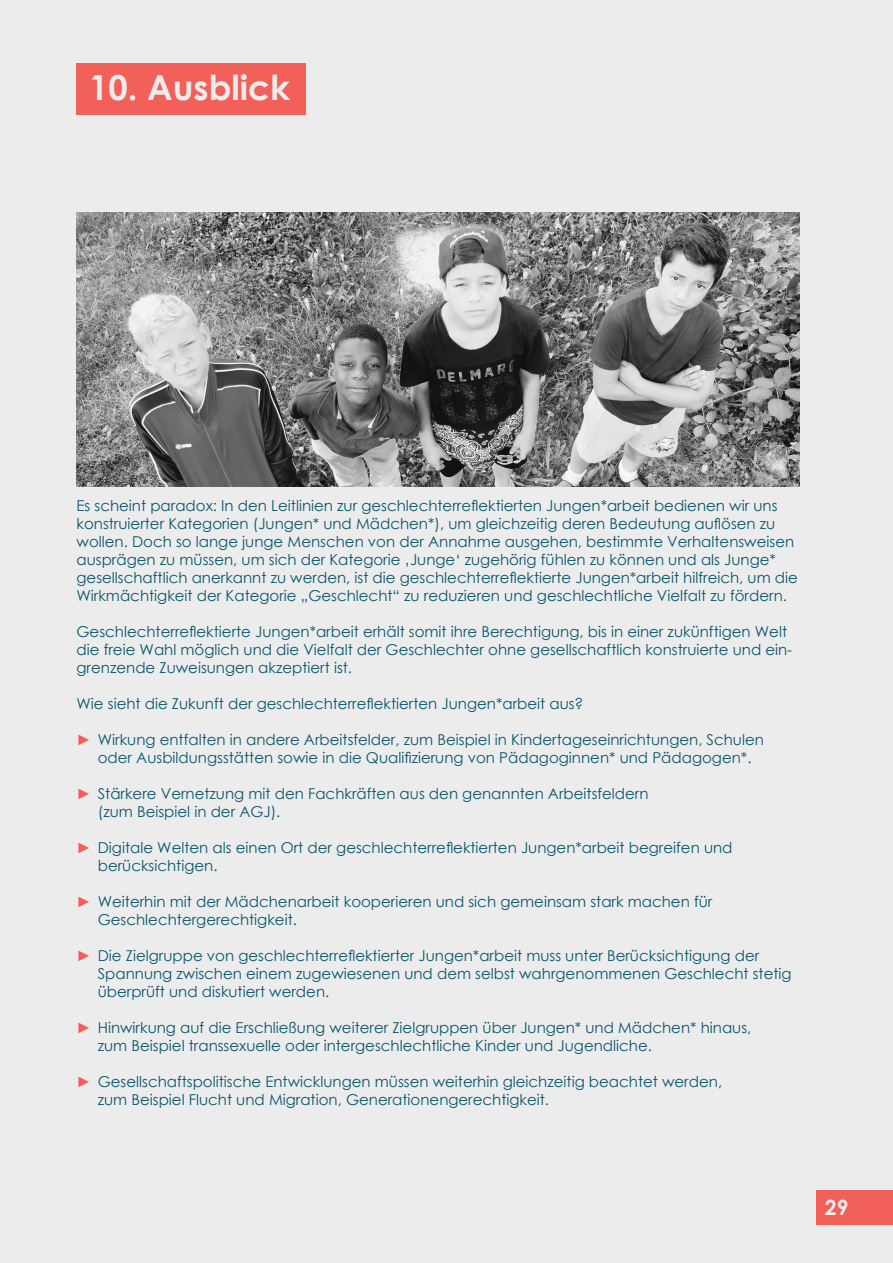
<style>
.page{position:relative;width:893px;height:1263px;background:#ebeceb}
.page>*{position:absolute;margin:0;border:0;box-sizing:border-box;transform-origin:0 0}
.t1{font:700 34.5px "Century Gothic";color:#ebeceb}
.t2{font:700 21px "Century Gothic";color:#ebeceb}
.t3{font:15px/18px "Century Gothic";color:#0b576d}
.s1{color:#f1615a}
</style>
<div class="page">
<div style="left:816px;top:1191px;width:77px;height:34px;background:#f1615a"></div>
<div style="left:77px;top:64px;width:229px;height:51px;background:#f1615a"></div>
<img style="left:77px;top:213px;width:722px;height:274px">
<h1 class="t1" style="left:89px;top:62px;width:202px">10. Ausblick</h1>
<p class="t3" style="left:77px;top:496px;width:723px">Es scheint paradox: In den Leitlinien zur geschlechterreflektierten Jungen*arbeit bedienen wir uns konstruierter Kategorien (Jungen* und Mädchen*), um gleichzeitig deren Bedeutung auflösen zu wollen. Doch so lange junge Menschen von der Annahme ausgehen, bestimmte Verhaltensweisen ausprägen zu müssen, um sich der Kategorie ‚Junge‘ zugehörig fühlen zu können und als Junge* gesellschaftlich anerkannt zu werden, ist die geschlechterreflektierte Jungen*arbeit hilfreich, um die Wirkmächtigkeit der Kategorie „Geschlecht“ zu reduzieren und geschlechtliche Vielfalt zu fördern.</p>
<p class="t3" style="left:77px;top:622px;width:717px">Geschlechterreflektierte Jungen*arbeit erhält somit ihre Berechtigung, bis in einer zukünftigen Welt die freie Wahl möglich und die Vielfalt der Geschlechter ohne gesellschaftlich konstruierte und ein&shy;grenzende Zuweisungen akzeptiert ist.</p>
<p class="t3" style="left:77px;top:694px;width:508px">Wie sieht die Zukunft der geschlechterreflektierten Jungen*arbeit aus?</p>
<p class="t3" style="left:77px;top:730px;width:689px;text-align:center"><span class="s1">►</span> Wirkung entfalten in andere Arbeitsfelder, zum Beispiel in Kindertageseinrichtungen, Schulen oder Ausbildungsstätten sowie in die Qualifizierung von Pädagoginnen* und Pädagogen*.</p>
<p class="t3" style="left:98px;top:784px;width:552px;text-indent:-21px"><span class="s1">►</span> Stärkere Vernetzung mit den Fachkräften aus den genannten Arbeitsfeldern (zum Beispiel in der AGJ).</p>
<p class="t3" style="left:98px;top:838px;width:636px;text-indent:-21px"><span class="s1">►</span> Digitale Welten als einen Ort der geschlechterreflektierten Jungen*arbeit begreifen und berücksichtigen.</p>
<p class="t3" style="left:98px;top:892px;width:616px;text-indent:-21px"><span class="s1">►</span> Weiterhin mit der Mädchenarbeit kooperieren und sich gemeinsam stark machen für<br>Geschlechtergerechtigkeit.</p>
<p class="t3" style="left:98px;top:946px;width:695px;text-indent:-21px"><span class="s1">►</span> Die Zielgruppe von geschlechterreflektierter Jungen*arbeit muss unter Berücksichtigung der<br>Spannung zwischen einem zugewiesenen und dem selbst wahrgenommenen Geschlecht stetig überprüft und diskutiert werden.</p>
<p class="t3" style="left:98px;top:1018px;width:655px;text-indent:-21px"><span class="s1">►</span> Hinwirkung auf die Erschließung weiterer Zielgruppen über Jungen* und Mädchen* hinaus, zum Beispiel transsexuelle oder intergeschlechtliche Kinder und Jugendliche.</p>
<p class="t3" style="left:98px;top:1072px;width:626px;text-indent:-21px"><span class="s1">►</span> Gesellschaftspolitische Entwicklungen müssen weiterhin gleichzeitig beachtet werden, zum Beispiel Flucht und Migration, Generationengerechtigkeit.</p>
<h2 class="t2" style="left:825px;top:1191px;width:25px">29</h2>
</div>
